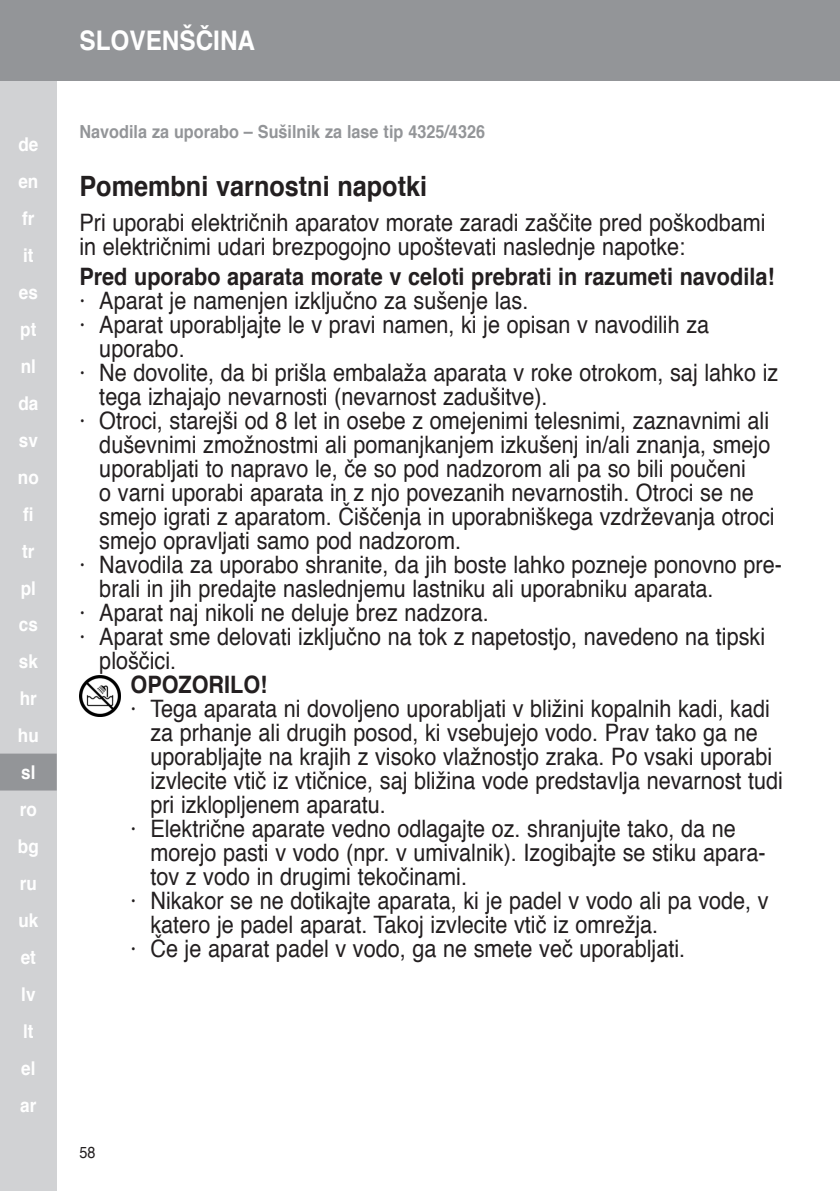
<style>
.page{position:relative;width:840px;height:1191px;background:#fff}
.page>*{position:absolute;margin:0;border:0;box-sizing:border-box;transform-origin:0 0}
.t1{font:700 28px "Helvetica";color:#231f20;scale:.9 1}
.t2{font:700 27px "Helvetica";color:#fff;scale:.9 1}
.t3{font:24px/24px "Helvetica";color:#231f20;scale:.9 1}
.t4{font:700 24px "Helvetica";color:#231f20;scale:.9 1}
.t5{font:700 19px/37px "Helvetica";color:#fff;scale:.9 1}
.t6{font:700 18px "Helvetica";color:#939598;scale:.9 1}
.t7{font:16px "Helvetica";color:#231f20;scale:.9 1}
</style>
<div class="page">
<div style="left:0;top:0;width:57px;height:1191px;background:#d1d2d4"></div>
<div style="left:0;top:0;width:839px;height:80px;background:#939598"></div>
<div style="left:0;top:753px;width:57px;height:37px;background:#939598"></div>
<img style="left:79px;top:676px;width:41px;height:40px">
<p class="t5" style="left:18px;top:126px;width:25px">de en fr it es pt nl da sv no fi tr pl cs sk hr hu sl ro bg ru uk et lv lt el ar</p>
<p class="t2" style="left:79px;top:19px;width:197px">SLOVENŠČINA</p>
<p class="t6" style="left:79px;top:117px;width:452px">Navodila za uporabo – Sušilnik za lase tip 4325/4326</p>
<p class="t1" style="left:79px;top:163px;width:387px">Pomembni varnostni napotki</p>
<p class="t3" style="left:79px;top:211px;width:763px">Pri uporabi električnih aparatov morate zaradi zaščite pred poškodbami in električnimi udari brezpogojno upoštevati naslednje napotke:</p>
<p class="t4" style="left:79px;top:257px;width:773px">Pred uporabo aparata morate v celoti prebrati in razumeti navodila!</p>
<p class="t3" style="left:79px;top:289px;width:500px">· Aparat je namenjen izključno za sušenje las.</p>
<p class="t3" style="left:79px;top:313px;width:700px">· Aparat uporabljajte le v pravi namen, ki je opisan v navodilih za</p>
<p class="t3" style="left:99px;top:337px;width:96px">uporabo.</p>
<p class="t3" style="left:79px;top:361px;width:777px">· Ne dovolite, da bi prišla embalaža aparata v roke otrokom, saj lahko iz</p>
<p class="t3" style="left:99px;top:385px;width:499px">tega izhajajo nevarnosti (nevarnost zadušitve).</p>
<p class="t3" style="left:79px;top:409px;width:767px">· Otroci, starejši od 8 let in osebe z omejenimi telesnimi, zaznavnimi ali</p>
<p class="t3" style="left:99px;top:433px;width:746px">duševnimi zmožnostmi ali pomanjkanjem izkušenj in/ali znanja, smejo</p>
<p class="t3" style="left:99px;top:457px;width:719px">uporabljati to napravo le, če so pod nadzorom ali pa so bili poučeni</p>
<p class="t3" style="left:99px;top:481px;width:728px">o varni uporabi aparata in z njo povezanih nevarnostih. Otroci se ne</p>
<p class="t3" style="left:99px;top:505px;width:751px">smejo igrati z aparatom. Čiščenja in uporabniškega vzdrževanja otroci</p>
<p class="t3" style="left:99px;top:529px;width:403px">smejo opravljati samo pod nadzorom.</p>
<p class="t3" style="left:79px;top:553px;width:781px">· Navodila za uporabo shranite, da jih boste lahko pozneje ponovno pre-</p>
<p class="t3" style="left:99px;top:577px;width:683px">brali in jih predajte naslednjemu lastniku ali uporabniku aparata.</p>
<p class="t3" style="left:79px;top:601px;width:456px">· Aparat naj nikoli ne deluje brez nadzora.</p>
<p class="t3" style="left:79px;top:625px;width:763px">· Aparat sme delovati izključno na tok z napetostjo, navedeno na tipski</p>
<p class="t3" style="left:99px;top:649px;width:87px">ploščici.</p>
<p class="t4" style="left:130px;top:665px;width:154px">OPOZORILO!</p>
<p class="t3" style="left:130px;top:697px;width:711px">· Tega aparata ni dovoljeno uporabljati v bližini kopalnih kadi, kadi</p>
<p class="t3" style="left:150px;top:721px;width:676px">za prhanje ali drugih posod, ki vsebujejo vodo. Prav tako ga ne</p>
<p class="t3" style="left:150px;top:745px;width:692px">uporabljajte na krajih z visoko vlažnostjo zraka. Po vsaki uporabi</p>
<p class="t3" style="left:150px;top:769px;width:704px">izvlecite vtič iz vtičnice, saj bližina vode predstavlja nevarnost tudi</p>
<p class="t3" style="left:150px;top:793px;width:263px">pri izklopljenem aparatu.</p>
<p class="t3" style="left:130px;top:817px;width:673px">· Električne aparate vedno odlagajte oz. shranjujte tako, da ne</p>
<p class="t3" style="left:150px;top:841px;width:684px">morejo pasti v vodo (npr. v umivalnik). Izogibajte se stiku apara-</p>
<p class="t3" style="left:150px;top:865px;width:353px">tov z vodo in drugimi tekočinami.</p>
<p class="t3" style="left:130px;top:889px;width:710px">· Nikakor se ne dotikajte aparata, ki je padel v vodo ali pa vode, v</p>
<p class="t3" style="left:150px;top:913px;width:565px">katero je padel aparat. Takoj izvlecite vtič iz omrežja.</p>
<p class="t3" style="left:130px;top:937px;width:617px">· Če je aparat padel v vodo, ga ne smete več uporabljati.</p>
<p class="t7" style="left:79px;top:1139px;width:19px">58</p>
</div>
